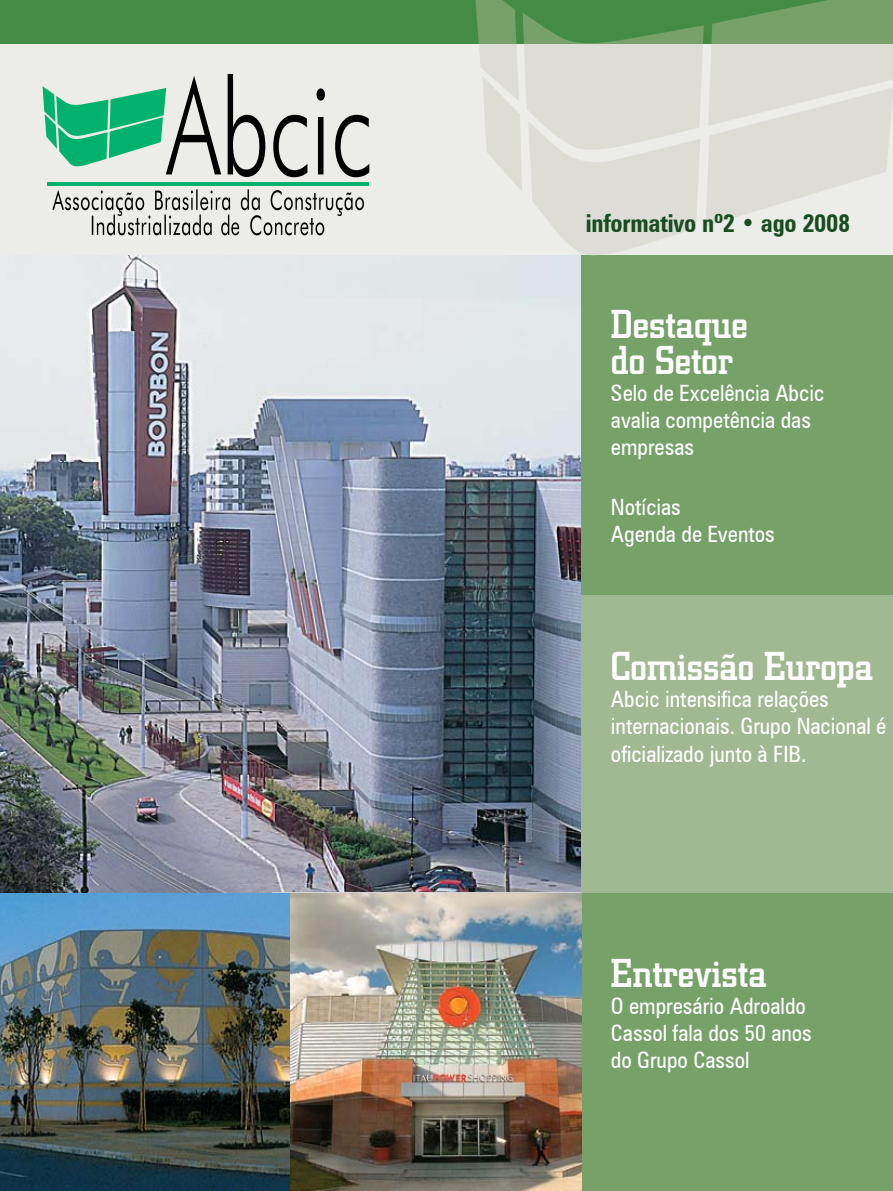
<style>
.page{position:relative;width:893px;height:1191px;background:#fff}
.page>*{position:absolute;margin:0;border:0;box-sizing:border-box;transform-origin:0 0}
.t1{font:500 40.5px/36px "Square Slabserif 711 BT";color:#fff}
.t2{font:700 condensed 24.75px "Zurich BT";letter-spacing:-.01em;color:#184d20}
.t3{font:condensed 22.5px/27px "Zurich BT";color:#fff}
</style>
<div class="page">
<img style="left:0;top:255px;width:581px;height:638px">
<div style="left:581px;top:0;width:312px;height:1191px;background:#76a168"></div>
<div style="left:0;top:0;width:893px;height:95px;background:#448c46"></div>
<img style="left:289px;top:893px;width:292px;height:298px">
<div style="left:581px;top:595px;width:312px;height:298px;background:#a0b992"></div>
<svg style="left:474px;top:0;width:419px;height:256px;fill:#76a168"></svg>
<div style="left:0;top:44px;width:893px;height:211px;background:#ecece8"></div>
<svg style="left:479px;top:44px;width:414px;height:211px;fill:#ddddd6"></svg>
<img style="left:0;top:893px;width:289px;height:298px">
<hr style="left:48px;top:182px;width:321px;height:4px;background:#00b26b">
<svg style="left:43px;top:74px;width:326px;height:103px"></svg>
<svg style="left:52px;top:189px;width:312px;height:46px"></svg>
<p class="t2" style="left:586px;top:208px;width:266px">informativo nº2 • ago 2008</p>
<h1 class="t1" style="left:611px;top:305px;width:139px">Destaque do Setor</h1>
<p class="t3" style="left:611px;top:380px;width:215px">Selo de Excelência Abcic avalia competência das empresas</p>
<p class="t3" style="left:611px;top:493px;width:166px">Notícias<br>Agenda de Eventos</p>
<h1 class="t1" style="left:611px;top:647px;width:264px">Comissão Europa</h1>
<p class="t3" style="left:611px;top:686px;width:277px">Abcic intensifica relações internacionais. Grupo Nacional é oficializado junto à FIB.</p>
<h1 class="t1" style="left:611px;top:953px;width:157px">Entrevista</h1>
<p class="t3" style="left:611px;top:992px;width:202px">O empresário Adroaldo<br>Cassol fala dos 50 anos do Grupo Cassol</p>
</div>
